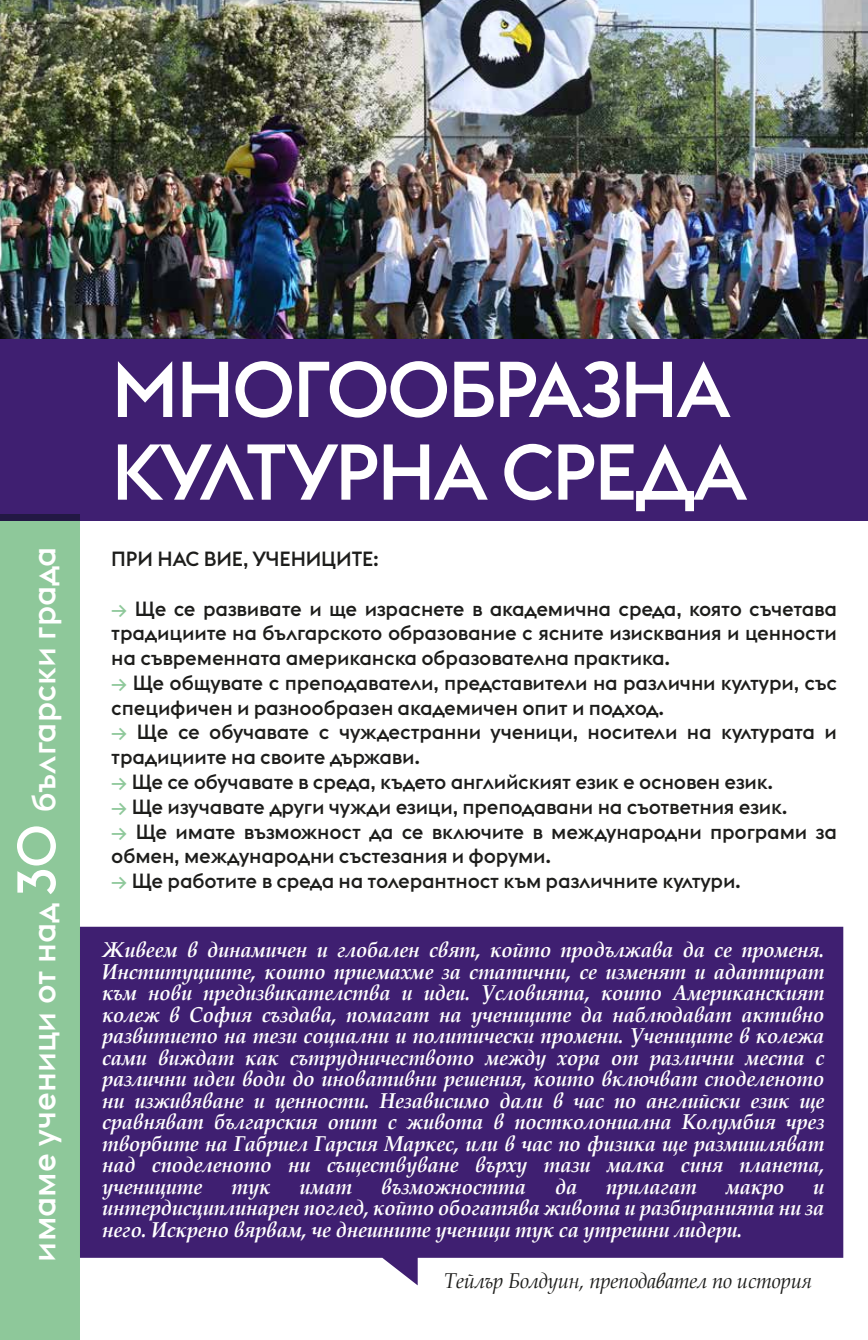
<style>
.page{position:relative;width:868px;height:1340px;background:#fff}
.page>*{position:absolute;margin:0;border:0;box-sizing:border-box;transform-origin:0 0}
.t1{font:500 77.85px/82.6px "Euclid Flex";letter-spacing:-.035em;color:#fff}
.t2{font:500 32.4px "Euclid Flex";color:#fff}
.t3{font:italic 700 21.38px/21.4px "Book Antiqua";letter-spacing:-.01em;color:#fff;text-align:justify;scale:.94 1}
.t4{font:italic 21.38px "Book Antiqua";letter-spacing:-.01em;color:#1d1d1b;scale:.95 1}
.t5{font:500 20.25px/24.8px "Euclid Flex";letter-spacing:-.01em;color:#1d1d1b}
.s1{font-size:53.55px}
.s2{color:#8ec89a}
</style>
<div class="page">
<img style="left:0;top:0;width:867px;height:339px">
<div style="left:0;top:339px;width:867px;height:182px;background:#3f1f71"></div>
<svg style="left:80px;top:926px;width:763px;height:359px;background:#4d307b"></svg>
<div style="left:0;top:514px;width:80px;height:825px;background:#8ec89a"></div>
<h1 class="t1" style="left:111px;top:348px;width:638px">МНОГООБРАЗНА<br>КУЛТУРНА СРЕДА</h1>
<h2 class="t2" style="left:24px;top:1261px;width:716px;rotate:-90deg">имаме ученици от над <span class="s1">30</span> български града</h2>
<p class="t5" style="left:111px;top:546px;width:269px">ПРИ НАС ВИЕ, УЧЕНИЦИТЕ:</p>
<p class="t5" style="left:111px;top:596px;width:727px;text-align:justify"><span class="s2">→</span> Ще се развивате и ще израснете в академична среда, която съчетава традициите на българското образование с ясните изисквания и ценности на съвременната американска образователна практика.</p>
<p class="t5" style="left:111px;top:670px;width:727px"><span class="s2">→</span> Ще общувате с преподаватели, представители на различни култури, със специфичен и разнообразен академичен опит и подход.</p>
<p class="t5" style="left:111px;top:720px;width:727px"><span class="s2">→</span> Ще се обучавате с чуждестранни ученици, носители на културата и традициите на своите държави.</p>
<p class="t5" style="left:111px;top:769px;width:663px"><span class="s2">→</span> Ще се обучавате в среда, където английският език е основен език.</p>
<p class="t5" style="left:111px;top:794px;width:677px"><span class="s2">→</span> Ще изучавате други чужди езици, преподавани на съответния език.</p>
<p class="t5" style="left:111px;top:819px;width:727px"><span class="s2">→</span> Ще имате възможност да се включите в международни програми за обмен, международни състезания и форуми.</p>
<p class="t5" style="left:111px;top:868px;width:631px"><span class="s2">→</span> Ще работите в среда на толерантност към различните култури.</p>
<p class="t3" style="left:102px;top:939px;width:770px">Живеем в динамичен и глобален свят, който продължава да се променя.<br>Институциите, които приемахме за статични, се изменят и адаптират към нови предизвикателства и идеи. Условията, които Американският колеж в София създава, помагат на учениците да наблюдават активно развитието на тези социални и политически промени. Учениците в колежа сами виждат как сътрудничеството между хора от различни места с различни идеи води до иновативни решения, които включват споделеното ни изживяване и ценности. Независимо дали в час по английски език ще сравняват българския опит с живота в постколониална Колумбия чрез творбите на Габриел Гарсия Маркес, или в час по физика ще размишляват над споделеното ни съществуване върху тази малка синя планета, учениците</p>
<p class="t3" style="left:231px;top:1175px;width:43px">тук</p>
<p class="t3" style="left:299px;top:1175px;width:58px">имат</p>
<p class="t3" style="left:381px;top:1175px;width:156px">възможността</p>
<p class="t3" style="left:555px;top:1175px;width:25px">да</p>
<p class="t3" style="left:606px;top:1175px;width:98px">прилагат</p>
<p class="t3" style="left:725px;top:1175px;width:64px">макро</p>
<p class="t3" style="left:102px;top:1175px;width:770px;text-indent:711px">и интердисциплинарен поглед, който обогатява живота и разбиранията ни за него. Искрено вярвам, че днешните ученици тук са утрешни лидери.</p>
<p class="t4" style="left:444px;top:1265px;width:389px">Тейлър Болдуин, преподавател по история</p>
</div>
